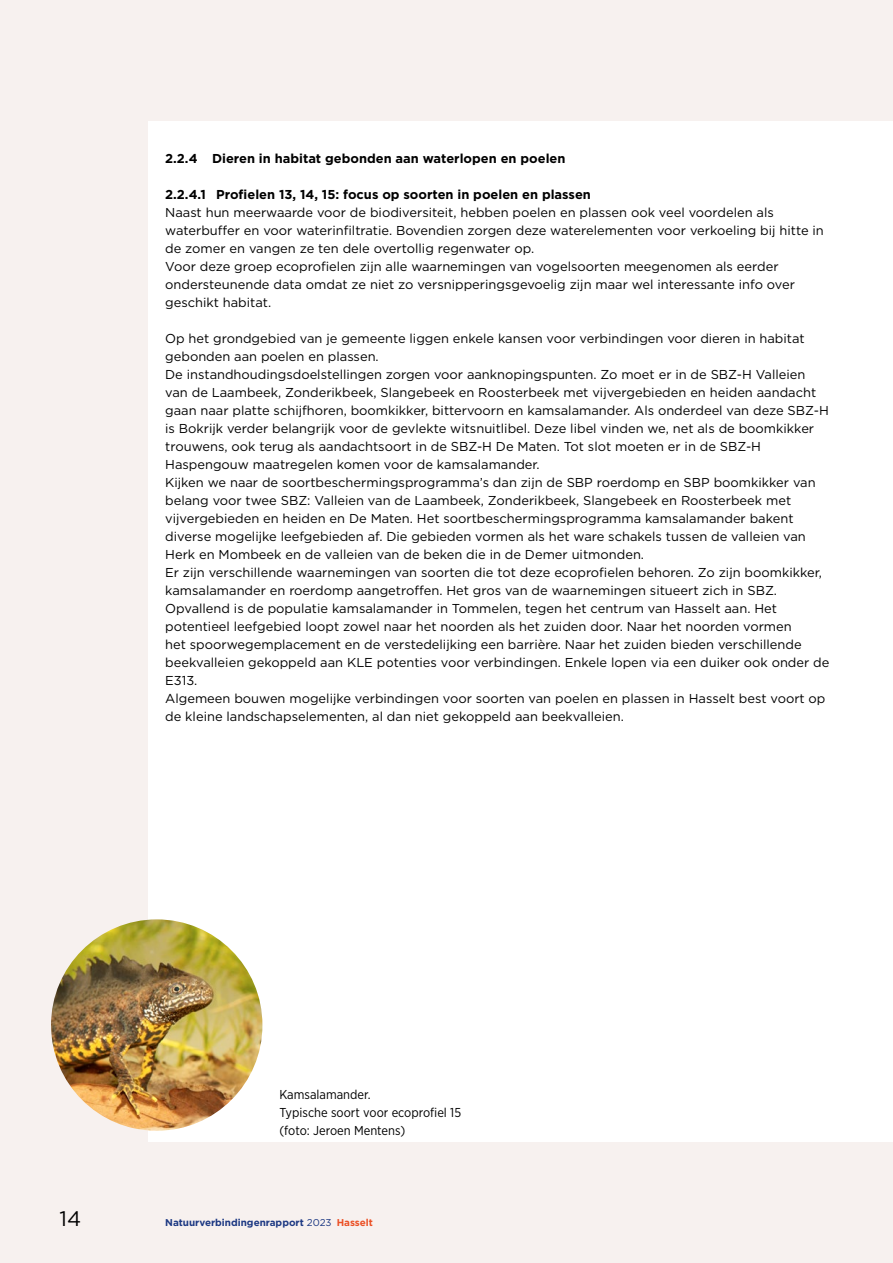
<style>
.page{position:relative;width:893px;height:1263px;background:#f7f1ef}
.page>*{position:absolute;margin:0;border:0;box-sizing:border-box;transform-origin:0 0}
.t1{font:21px "Gotham";color:#000}
.Tekst_2_kolom{font:12.9px/18px "Gotham";color:#000}
.Fotobijschrift{font:12.9px "Gotham Narrow";color:#000}
.Titel_1_2_3_4{font:700 12.9px "Gotham";color:#000}
.Titel_1_2_3{font:700 12.9px "Gotham";color:#000}
.t2{font:700 9.9px "Gotham";color:#1d3983}
.s1{font-weight:400}
.s2{color:#eb5025}
</style>
<div class="page">
<div style="left:148px;top:121px;width:745px;height:1021px;background:#fff"></div>
<img style="left:51px;top:919px;width:211px;height:212px;border-radius:106px">
<p class="Titel_1_2_3" style="left:165px;top:150px;width:402px">2.2.4 Dieren in habitat gebonden aan waterlopen en poelen</p>
<p class="Titel_1_2_3_4" style="left:165px;top:186px;width:427px">2.2.4.1 Profielen 13, 14, 15: focus op soorten in poelen en plassen</p>
<p class="Tekst_2_kolom" style="left:165px;top:203px;width:660px">Naast hun meerwaarde voor de biodiversiteit, hebben poelen en plassen ook veel voordelen als waterbuffer en voor waterinfiltratie. Bovendien zorgen deze waterelementen voor verkoeling bij hitte in de zomer en vangen ze ten dele overtollig regenwater op.</p>
<p class="Tekst_2_kolom" style="left:165px;top:257px;width:631px">Voor deze groep ecoprofielen zijn alle waarnemingen van vogelsoorten meegenomen als eerder ondersteunende data omdat ze niet zo versnipperingsgevoelig zijn maar wel interessante info over geschikt habitat.</p>
<p class="Tekst_2_kolom" style="left:165px;top:329px;width:641px">Op het grondgebied van je gemeente liggen enkele kansen voor verbindingen voor dieren in habitat gebonden aan poelen en plassen.</p>
<p class="Tekst_2_kolom" style="left:165px;top:365px;width:665px">De instandhoudingsdoelstellingen zorgen voor aanknopingspunten. Zo moet er in de SBZ-H Valleien van de Laambeek, Zonderikbeek, Slangebeek en Roosterbeek met vijvergebieden en heiden aandacht gaan naar platte schijfhoren, boomkikker, bittervoorn en kamsalamander. Als onderdeel van deze SBZ-H is Bokrijk verder belangrijk voor de gevlekte witsnuitlibel. Deze libel vinden we, net als de boomkikker trouwens, ook terug als aandachtsoort in de SBZ-H De Maten. Tot slot moeten er in de SBZ-H Haspengouw maatregelen komen voor de kamsalamander.</p>
<p class="Tekst_2_kolom" style="left:165px;top:473px;width:652px">Kijken we naar de soortbeschermingsprogramma’s dan zijn de SBP roerdomp en SBP boomkikker van belang voor twee SBZ: Valleien van de Laambeek, Zonderikbeek, Slangebeek en Roosterbeek met vijvergebieden en heiden en De Maten. Het soortbeschermingsprogramma kamsalamander bakent diverse mogelijke leefgebieden af. Die gebieden vormen als het ware schakels tussen de valleien van Herk en Mombeek en de valleien van de beken die in de Demer uitmonden.</p>
<p class="Tekst_2_kolom" style="left:165px;top:563px;width:666px">Er zijn verschillende waarnemingen van soorten die tot deze ecoprofielen behoren. Zo zijn boomkikker, kamsalamander en roerdomp aangetroffen. Het gros van de waarnemingen situeert zich in SBZ.<br>Opvallend is de populatie kamsalamander in Tommelen, tegen het centrum van Hasselt aan. Het potentieel leefgebied loopt zowel naar het noorden als het zuiden door. Naar het noorden vormen<br>het spoorwegemplacement en de verstedelijking een barrière. Naar het zuiden bieden verschillende beekvalleien gekoppeld aan KLE potenties voor verbindingen. Enkele lopen via een duiker ook onder de E313.</p>
<p class="Tekst_2_kolom" style="left:165px;top:689px;width:662px">Algemeen bouwen mogelijke verbindingen voor soorten van poelen en plassen in Hasselt best voort op de kleine landschapselementen, al dan niet gekoppeld aan beekvalleien.</p>
<p class="Fotobijschrift" style="left:279px;top:1087px;width:93px">Kamsalamander.</p>
<p class="Fotobijschrift" style="left:279px;top:1105px;width:183px">Typische soort voor ecoprofiel 15</p>
<p class="Fotobijschrift" style="left:279px;top:1123px;width:127px">(foto: Jeroen Mentens)</p>
<h1 class="t1" style="left:60px;top:1205px;width:23px">14</h1>
<p class="t2" style="left:165px;top:1215px;width:209px">Natuurverbindingenrapport <span class="s1">2023</span> <span class="s2">Hasselt</span></p>
</div>
